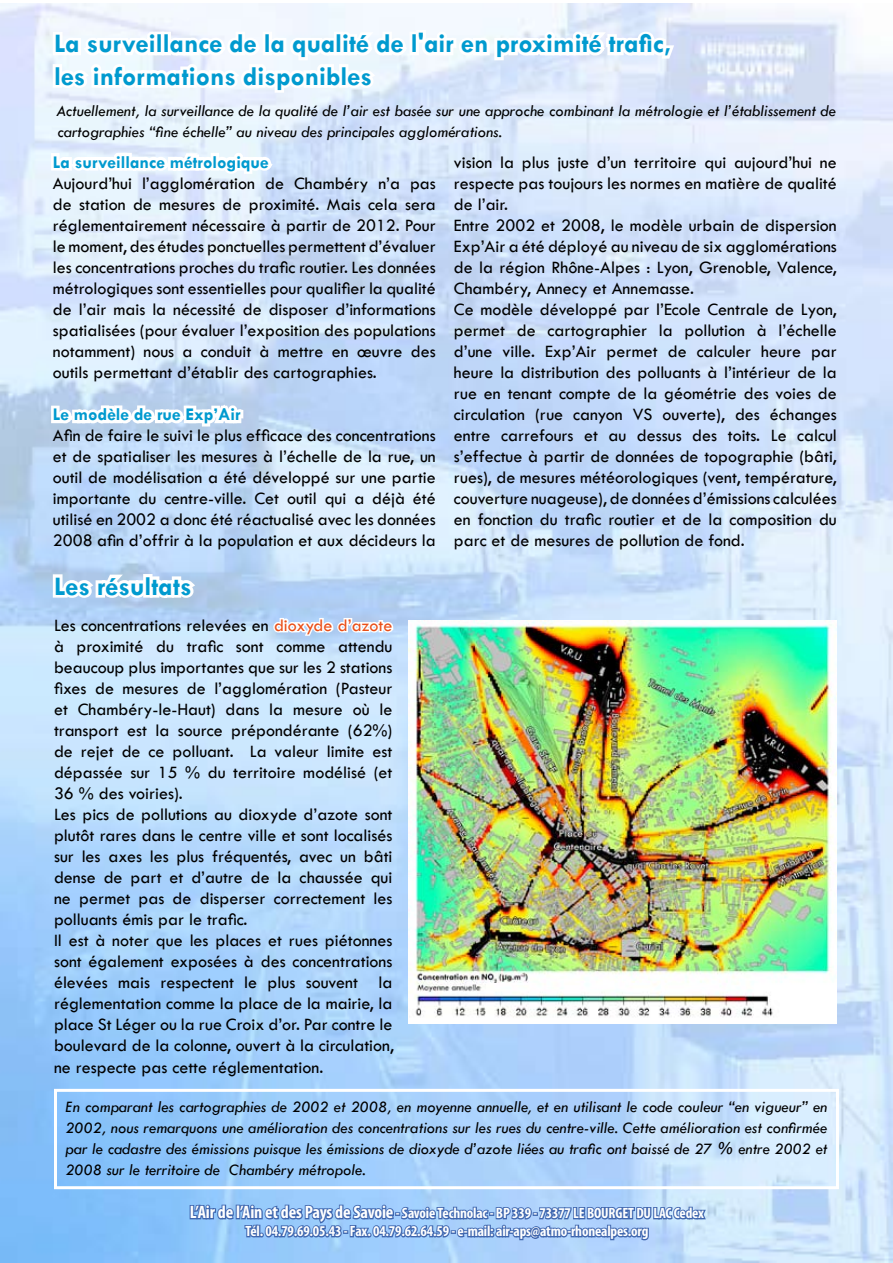
<style>
.page{position:relative;width:893px;height:1263px;background:#fff}
.page>*{position:absolute;margin:0;border:0;box-sizing:border-box;transform-origin:0 0}
.t1{font:700 27px/32.4px "Tw Cen";color:#009acf}
.t2{font:18px/21px "Tw Cen";color:#000;text-align:justify}
.t3{font:700 18px "Tw Cen";color:#009acf}
.t4{font:italic 16.5px/21px "Tw Cen";color:#000}
.t5{font:700 condensed 15px/18px "Myriad Pro";letter-spacing:-.01em;color:#fff;text-align:center}
.s1{color:#e94f18}
.s2{font-size:18px}
</style>
<div class="page">
<svg style="left:188px;top:1174px;width:520px;height:89px;background:#92bbec"></svg>
<svg style="left:50px;top:26px;width:628px;height:71px"></svg>
<svg style="left:48px;top:147px;width:229px;height:36px"></svg>
<svg style="left:48px;top:396px;width:199px;height:40px"></svg>
<svg style="left:50px;top:571px;width:150px;height:36px"></svg>
<svg style="left:271px;top:616px;width:125px;height:21px"></svg>
<img style="left:408px;top:620px;width:428px;height:398px">
<div style="left:54px;top:1089px;width:785px;height:100px;border:3px solid #fff"></div>
<h1 class="t1" style="left:54px;top:27px;width:619px">La surveillance de la qualité de l'air en proximité trafic, les informations disponibles</h1>
<p class="t4" style="left:56px;top:100px;width:781px">Actuellement, la surveillance de la qualité de l’air est basée sur une approche combinant la métrologie et l’établissement de cartographies “fine échelle” au niveau des principales agglomérations.</p>
<p class="t3" style="left:53px;top:151px;width:217px">La surveillance métrologique</p>
<p class="t2" style="left:53px;top:172px;width:385px">Aujourd’hui l’agglomération de Chambéry n’a pas de station de mesures de proximité. Mais cela sera réglementairement nécessaire à partir de 2012. Pour le moment, des études ponctuelles permettent d’évaluer les concentrations proches du trafic routier. Les données métrologiques sont essentielles pour qualifier la qualité de l’air mais la nécessité de disposer d’informations spatialisées (pour évaluer l’exposition des populations notamment) nous a conduit à mettre en œuvre des outils permettant d’établir des cartographies.</p>
<p class="t3" style="left:53px;top:404px;width:189px">Le modèle de rue Exp’Air</p>
<p class="t2" style="left:53px;top:425px;width:384px">Afin de faire le suivi le plus efficace des concentrations et de spatialiser les mesures à l’échelle de la rue, un outil de modélisation a été développé sur une partie importante du centre-ville. Cet outil qui a déjà été utilisé en 2002 a donc été réactualisé avec les données 2008 afin d’offrir à la population et aux décideurs la</p>
<p class="t2" style="left:454px;top:151px;width:384px;text-align:left">vision la plus juste d’un territoire qui aujourd’hui ne respecte pas toujours les normes en matière de qualité de l’air.<br>Entre 2002 et 2008, le modèle urbain de dispersion Exp’Air a été déployé au niveau de six agglomérations de la région Rhône-Alpes : Lyon, Grenoble, Valence, Chambéry, Annecy et Annemasse.<br>Ce modèle développé par l’Ecole Centrale de Lyon, permet de cartographier la pollution à l’échelle d’une ville. Exp’Air permet de calculer heure par heure la distribution des polluants à l’intérieur de la rue en tenant compte de la géométrie des voies de circulation (rue canyon VS ouverte), des échanges entre carrefours et au dessus des toits. Le calcul s’effectue à partir de données de topographie (bâti, rues), de mesures météorologiques (vent, température, couverture nuageuse), de données d’émissions calculées en fonction du trafic routier et de la composition du parc et de mesures de pollution de fond.</p>
<h1 class="t1" style="left:54px;top:569px;width:139px">Les résultats</h1>
<p class="t2" style="left:54px;top:615px;width:341px;text-align:left">Les concentrations relevées en <span class="s1">dioxyde d’azote </span>à proximité du trafic sont comme attendu beaucoup plus importantes que sur les 2 stations fixes de mesures de l’agglomération (Pasteur et Chambéry-le-Haut) dans la mesure où le transport est la source prépondérante (62%) de rejet de ce polluant. La valeur limite est dépassée sur 15 % du territoire modélisé (et 36 % des voiries).<br>Les pics de pollutions au dioxyde d’azote sont plutôt rares dans le centre ville et sont localisés sur les axes les plus fréquentés, avec un bâti dense de part et d’autre de la chaussée qui ne permet pas de disperser correctement les polluants émis par le trafic.<br>Il est à noter que les places et rues piétonnes sont également exposées à des concentrations élevées mais respectent le plus souvent la réglementation comme la place de la mairie, la place St Léger ou la rue Croix d’or. Par contre le boulevard de la colonne, ouvert à la circulation, ne respecte pas cette réglementation.</p>
<p class="t4" style="left:66px;top:1096px;width:763px;text-align:justify">En comparant les cartographies de 2002 et 2008, en moyenne annuelle, et en utilisant le code couleur “en vigueur” en 2002, nous remarquons une amélioration des concentrations sur les rues du centre-ville. Cette amélioration est confirmée par le cadastre des émissions puisque les émissions de dioxyde d’azote liées au trafic ont baissé de 27 % entre 2002 et 2008 sur le territoire de Chambéry métropole.</p>
<p class="t5" style="left:190px;top:1204px;width:516px"><span class="s2">L’Air de l’Ain et des Pays de Savoie</span> - Savoie Technolac - BP 339 - 73377 LE BOURGET DU LAC Cedex<br>Tél. 04.79.69.05.43 - Fax. 04.79.62.64.59 - e-mail: air-aps@atmo-rhonealpes.org</p>
</div>
